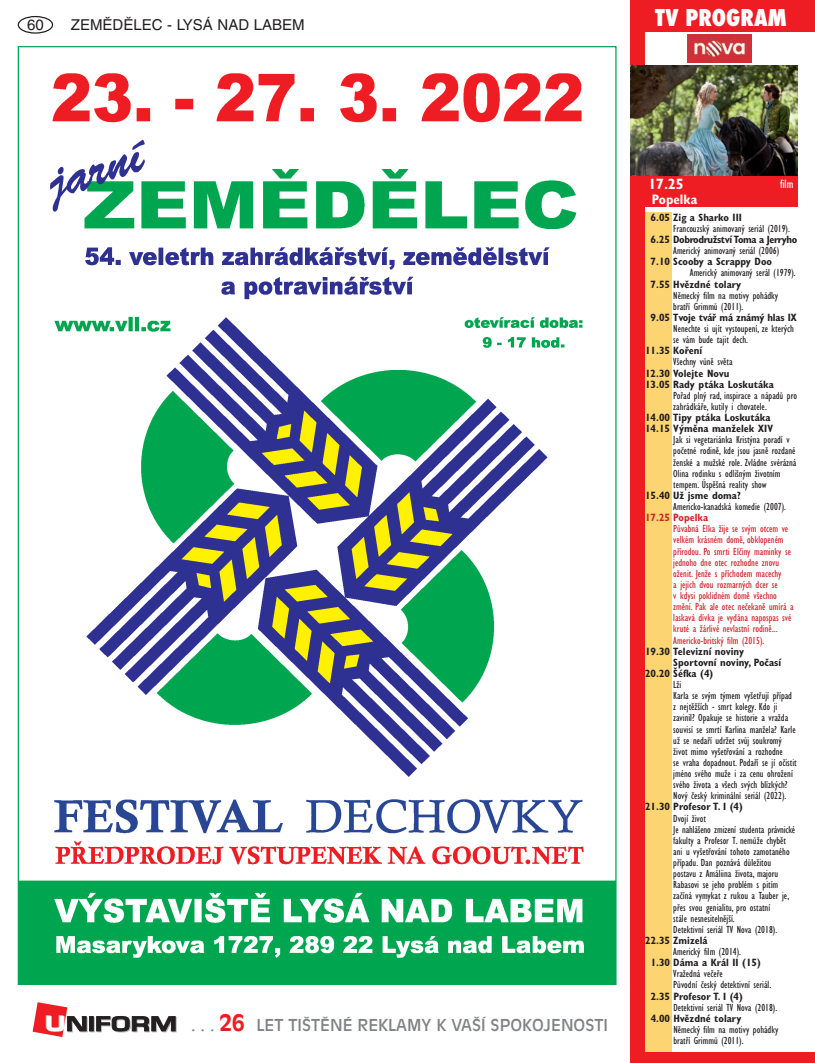
<style>
.page{position:relative;width:815px;height:1063px;background:#fff}
.page>*{position:absolute;margin:0;border:0;box-sizing:border-box;transform-origin:0 0}
.t1{font:800 condensed 22.5px "Futura";color:#fff}
.t2{font:16.25px "Antique Olive CE";color:#808285}
.t3{font:15px "Helvetica CE";color:#231f20}
.t4{font:700 condensed 15px "Gill Sans CE";color:#fff}
.t5{font:700 condensed 13.75px "Gill Sans CE";color:#fff}
.t6{font:condensed 12.5px "Gill Sans CE";color:#fff}
.t7{font:condensed 10.62px/11.1px "Gill Sans CE";color:#231f20}
.t8{font:condensed 10.62px/11.1px "Gill Sans CE";color:#d1232a}
.t9{font:700 condensed 10.62px/11.1px "Gill Sans CE";color:#231f20}
.t10{font:700 condensed 10.62px "Gill Sans CE";letter-spacing:-.04em;color:#231f20}
.t11{font:700 condensed 10.62px "Gill Sans CE";letter-spacing:-.02em;color:#231f20}
.t12{font:700 condensed 10.62px "Gill Sans CE";color:#d1232a}
.s1{font-weight:700;font-size:22.5px;color:#ee1d23}
</style>
<div class="page">
<div style="left:18px;top:16px;width:35px;height:18px;border:1px solid #231f20;border-radius:50%"></div>
<svg style="left:90px;top:1017px;width:5px;height:15px"></svg>
<svg style="left:89px;top:1016px;width:5px;height:15px"></svg>
<svg style="left:96px;top:1016px;width:81px;height:16px"></svg>
<svg style="left:33px;top:1002px;width:55px;height:35px"></svg>
<div style="left:631px;top:0;width:184px;height:32px;background:#ee1d23"></div>
<div style="left:631px;top:175px;width:166px;height:32px;background:#ee1d23"></div>
<img style="left:687px;top:34px;width:64px;height:29px">
<div style="left:631px;top:0;width:14px;height:1063px;background:#ee1d23"></div>
<div style="left:631px;top:1052px;width:184px;height:11px;background:#ee1d23"></div>
<div style="left:645px;top:213px;width:26px;height:839px;background:#fdd472"></div>
<img style="left:631px;top:66px;width:166px;height:109px">
<img style="left:20px;top:73px;width:595px;height:910px">
<h3 class="t3" style="left:27px;top:16px;width:18px">60</h3>
<h3 class="t3" style="left:71px;top:16px;width:235px">ZEMĚDĚLEC - LYSÁ NAD LABEM</h3>
<h1 class="t1" style="left:655px;top:2px;width:133px">TV PROGRAM</h1>
<h2 class="t2" style="left:191px;top:1016px;width:418px">. . . <span class="s1">26</span> LET TIŠTĚNÉ REKLAMY K VAŠÍ SPOKOJENOSTI</h2>
<h3 class="t4" style="left:648px;top:175px;width:37px">17.25</h3>
<p class="t5" style="left:652px;top:191px;width:47px">Popelka</p>
<p class="t6" style="left:780px;top:176px;width:15px">film</p>
<p class="t9" style="left:651px;top:212px;width:93px">6.05 Zig a Sharko III</p>
<p class="t7" style="left:673px;top:223px;width:118px">Francouzský animovaný seriál (2019).</p>
<p class="t10" style="left:651px;top:233px;width:148px">6.25 Dobrodružství Toma a Jerryho</p>
<p class="t7" style="left:673px;top:245px;width:107px">Americký animovaný seriál (2006)</p>
<p class="t9" style="left:651px;top:256px;width:123px">7.10 Scooby a Scrappy Doo</p>
<p class="t7" style="left:690px;top:267px;width:107px">Americký animovaný serál (1979).</p>
<p class="t9" style="left:651px;top:279px;width:92px">7.55 Hvězdné tolary</p>
<p class="t7" style="left:673px;top:290px;width:107px">Německý film na motivy pohádky bratří Grimmů (2011).</p>
<p class="t11" style="left:651px;top:311px;width:148px">9.05 Tvoje tvář má známý hlas IX</p>
<p class="t7" style="left:673px;top:323px;width:122px">Nenechte si ujít vystoupení, ze kterých se vám bude tajit dech.</p>
<p class="t9" style="left:645px;top:345px;width:59px">11.35 Koření</p>
<p class="t7" style="left:673px;top:356px;width:61px">Všechny vůně světa</p>
<p class="t9" style="left:645px;top:367px;width:130px">12.30 Volejte Novu<br>13.05 Rady ptáka Loskutáka</p>
<p class="t7" style="left:673px;top:390px;width:125px">Pořad plný rad, inspirace a nápadů pro zahrádkáře, kutily i chovatele.</p>
<p class="t9" style="left:645px;top:412px;width:130px">14.00 Tipy ptáka Loskutáka<br>14.15 Výměna manželek XIV</p>
<p class="t7" style="left:673px;top:434px;width:125px">Jak si vegetariánka Kristýna poradí v početné rodině, kde jsou jasně rozdané ženské a mužské role. Zvládne svérázná Olina rodinku s odlišným životním tempem. Úspěšná reality show</p>
<p class="t9" style="left:645px;top:490px;width:97px">15.40 Už jsme doma?</p>
<p class="t7" style="left:673px;top:501px;width:114px">Americko-kanadská komedie (2007).</p>
<p class="t12" style="left:645px;top:511px;width:65px">17.25 Popelka</p>
<p class="t8" style="left:673px;top:523px;width:122px">Půvabná Elka žije se svým otcem ve velkém krásném domě, obklopeném přírodou. Po smrti Elčiny maminky se jednoho dne otec rozhodne znovu oženit. Jenže s příchodem macechy<br>a jejích dvou rozmarných dcer se<br>v kdysi poklidném domě všechno změní. Pak ale otec nečekaně umírá a laskavá dívka je vydána napospas své kruté a žárlivé nevlastní rodině...<br>Americko-britský film (2015).</p>
<p class="t9" style="left:645px;top:646px;width:100px">19.30 Televizní noviny</p>
<p class="t9" style="left:673px;top:657px;width:109px">Sportovní noviny, Počasí</p>
<p class="t9" style="left:645px;top:668px;width:70px">20.20 Šéfka (4)</p>
<p class="t7" style="left:673px;top:679px;width:125px">Lži<br>Karla se svým týmem vyšetřují případ z nejtěžších - smrt kolegy. Kdo ji zavinil? Opakuje se historie a vražda souvisí se smrtí Karlina manžela? Karle už se nedaří udržet svůj soukromý život mimo vyšetřování a rozhodne<br>se vraha dopadnout. Podaří se jí očistit jméno svého muže i za cenu ohrožení svého života a všech svých blízkých?<br>Nový český kriminální seriál (2022).</p>
<p class="t9" style="left:645px;top:801px;width:99px">21.30 Profesor T. I (4)</p>
<p class="t7" style="left:673px;top:812px;width:123px">Dvojí život<br>Je nahlášeno zmizení studenta právnické fakulty a Profesor T. nemůže chybět ani u vyšetřování tohoto zamotaného případu. Dan poznává důležitou postavu z Amáliina života, majoru<br>Rabasovi se jeho problém s pitím začíná vymykat z rukou a Tauber je, přes svou genialitu, pro ostatní<br>stále nesnesitelnější.<br>Detektivní seriál TV Nova (2018).</p>
<p class="t9" style="left:645px;top:935px;width:64px">22.35 Zmizelá</p>
<p class="t7" style="left:673px;top:946px;width:69px">Americký film (2014).</p>
<p class="t9" style="left:651px;top:957px;width:112px">1.30 Dáma a Král II (15)</p>
<p class="t7" style="left:673px;top:968px;width:99px">Vražedná večeře<br>Původní český detektivní seriál.</p>
<p class="t9" style="left:651px;top:990px;width:94px">2.35 Profesor T. I (4)</p>
<p class="t7" style="left:673px;top:1002px;width:105px">Detektivní seriál TV Nova (2018).</p>
<p class="t9" style="left:651px;top:1013px;width:92px">4.00 Hvězdné tolary</p>
<p class="t7" style="left:673px;top:1024px;width:107px">Německý film na motivy pohádky bratří Grimmů (2011).</p>
</div>
